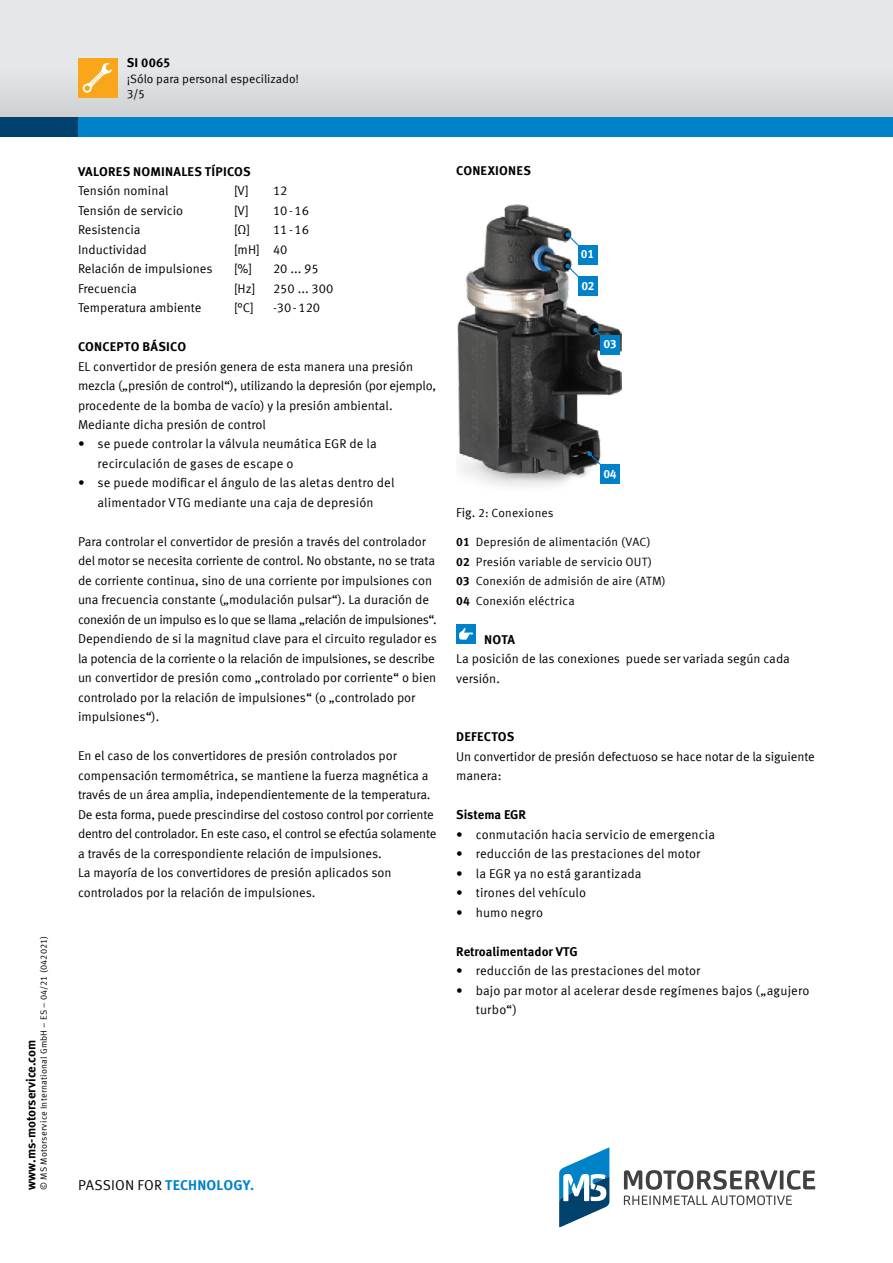
<style>
.page{position:relative;width:893px;height:1263px;background:#fff}
.page>*{position:absolute;margin:0;border:0;box-sizing:border-box;transform-origin:0 0}
.t1{font:700 14.25px "Meta Offc Pro";letter-spacing:.01em;color:#0082c8}
.t2{font:12.75px/19.5px "Meta Offc Pro Norm";color:#000}
.t3{font:700 12.75px "Meta Offc Pro";letter-spacing:.005em;color:#000}
.t4{font:12px/19.5px "Meta Offc Pro Norm";letter-spacing:.01em;color:#000}
.t5{font:700 12px "Meta Offc Pro";letter-spacing:-.025em;color:#fff}
.t6{font:9px "Meta Offc Pro Norm";letter-spacing:.02em;color:#000}
.s1{font-size:12.75px}
.s2{font-family:"Meta Offc Pro";font-weight:700}
.s3{font-family:"Meta Offc Pro Norm";font-weight:400;color:#000}
</style>
<div class="page">
<svg style="left:559px;top:1147px;width:50px;height:80px"></svg>
<svg style="left:624px;top:1170px;width:191px;height:35px"></svg>
<div style="left:0;top:0;width:893px;height:127px;background:#e6e7e8"></div>
<div style="left:0;top:68px;width:893px;height:49px;background:#dadbdd"></div>
<div style="left:0;top:117px;width:893px;height:19px;background:#00416e"></div>
<div style="left:78px;top:117px;width:815px;height:19px;background:#0082c8"></div>
<div style="left:78px;top:58px;width:39px;height:39px;background:#faa61a"></div>
<svg style="left:82px;top:63px;width:30px;height:30px"></svg>
<img style="left:457px;top:204px;width:165px;height:283px">
<svg style="left:593px;top:328px;width:18px;height:18px"></svg>
<div style="left:600px;top:335px;width:20px;height:19px;background:#0082c8"></div>
<svg style="left:565px;top:264px;width:25px;height:24px"></svg>
<div style="left:578px;top:277px;width:20px;height:19px;background:#0082c8"></div>
<svg style="left:565px;top:232px;width:24px;height:24px"></svg>
<div style="left:578px;top:245px;width:19px;height:19px;background:#0082c8"></div>
<svg style="left:587px;top:451px;width:25px;height:25px"></svg>
<div style="left:600px;top:464px;width:20px;height:20px;background:#0082c8"></div>
<div style="left:456px;top:624px;width:20px;height:20px;background:#0082c8"></div>
<svg style="left:459px;top:628px;width:14px;height:12px"></svg>
<p class="t6" style="left:37px;top:1189px;width:255px;rotate:-90deg">© MS Motorservice International GmbH – ES – 04/21 (042021)</p>
<p class="t3" style="left:21px;top:1189px;width:151px;rotate:-90deg">www.ms-motorservice.com</p>
<p class="t3" style="left:127px;top:53px;width:45px">SI 0065</p>
<p class="t4" style="left:127px;top:83px;width:20px">3/5</p>
<p class="t4" style="left:127px;top:68px;width:174px">¡Sólo para personal especilizado!</p>
<p class="t3" style="left:78px;top:161px;width:174px">VALORES NOMINALES TÍPICOS</p>
<p class="t2" style="left:78px;top:180px;width:92px">Tensión nominal</p>
<p class="t2" style="left:234px;top:180px;width:16px">[V]</p>
<p class="t2" style="left:273px;top:180px;width:16px">12</p>
<p class="t2" style="left:78px;top:200px;width:107px">Tensión de servicio</p>
<p class="t2" style="left:234px;top:200px;width:16px">[V]</p>
<p class="t2" style="left:273px;top:200px;width:38px">10-16</p>
<p class="t2" style="left:78px;top:219px;width:64px">Resistencia</p>
<p class="t2" style="left:234px;top:219px;width:18px">[Ω]</p>
<p class="t2" style="left:273px;top:219px;width:38px">11-16</p>
<p class="t2" style="left:78px;top:238px;width:70px">Inductividad</p>
<p class="t2" style="left:234px;top:238px;width:55px">[mH] 40</p>
<p class="t2" style="left:78px;top:258px;width:136px">Relación de impulsiones</p>
<p class="t2" style="left:234px;top:258px;width:20px">[%]</p>
<p class="t2" style="left:273px;top:258px;width:47px">20 ... 95</p>
<p class="t2" style="left:78px;top:277px;width:61px">Frecuencia</p>
<p class="t2" style="left:234px;top:277px;width:23px">[Hz]</p>
<p class="t2" style="left:273px;top:277px;width:62px">250 ... 300</p>
<p class="t2" style="left:78px;top:297px;width:125px">Temperatura ambiente</p>
<p class="t2" style="left:234px;top:297px;width:21px">[°C]</p>
<p class="t2" style="left:273px;top:297px;width:49px">-30-120</p>
<p class="t3" style="left:78px;top:337px;width:110px">CONCEPTO BÁSICO</p>
<p class="t2" style="left:78px;top:355px;width:360px">EL convertidor de presión genera de esta manera una presión mezcla („presión de control“), utilizando la depresión (por ejemplo, procedente de la bomba de vacío) y la presión ambiental.<br>Mediante dicha presión de control</p>
<p class="t2" style="left:97px;top:433px;width:281px;text-indent:-19px">• se puede controlar la válvula neumática EGR de la recirculación de gases de escape o</p>
<p class="t2" style="left:78px;top:472px;width:318px;text-align:center">• se puede modificar el ángulo de las aletas dentro del alimentador VTG mediante una caja de depresión</p>
<p class="t2" style="left:78px;top:531px;width:360px">Para controlar el convertidor de presión a través del controlador del motor se necesita corriente de control. No obstante, no se trata de corriente continua, sino de una corriente por impulsiones con una frecuencia constante („modulación pulsar“). La duración de conexión de un impulso es lo que se llama „relación de impulsiones“.<br>Dependiendo de si la magnitud clave para el circuito regulador es la potencia de la corriente o la relación de impulsiones, se describe un convertidor de presión como „controlado por corriente“ o bien controlado por la relación de impulsiones“ (o „controlado por impulsiones“).</p>
<p class="t2" style="left:78px;top:745px;width:360px">En el caso de los convertidores de presión controlados por compensación termométrica, se mantiene la fuerza magnética a través de un área amplia, independientemente de la temperatura.<br>De esta forma, puede prescindirse del costoso control por corriente dentro del controlador. En este caso, el control se efectúa solamente a través de la correspondiente relación de impulsiones.<br>La mayoría de los convertidores de presión aplicados son controlados por la relación de impulsiones.</p>
<p class="t3" style="left:456px;top:161px;width:76px">CONEXIONES</p>
<p class="t5" style="left:581px;top:245px;width:15px">01</p>
<p class="t5" style="left:581px;top:276px;width:15px">02</p>
<p class="t5" style="left:603px;top:335px;width:15px">03</p>
<p class="t5" style="left:603px;top:464px;width:15px">04</p>
<p class="t4" style="left:456px;top:502px;width:99px"><span class="s1">Fig.</span> 2: Conexiones</p>
<p class="t4" style="left:456px;top:531px;width:211px"><span class="s2">01</span> Depresión de alimentación (VAC)<br><span class="s2">02</span> Presión variable de servicio OUT)<br><span class="s2">03</span> Conexión de admisión de aire (ATM)<br><span class="s2">04</span> Conexión eléctrica</p>
<p class="t3" style="left:484px;top:629px;width:32px">NOTA</p>
<p class="t2" style="left:456px;top:648px;width:335px">La posición de las conexiones puede ser variada según cada versión.</p>
<p class="t3" style="left:456px;top:727px;width:60px">DEFECTOS</p>
<p class="t2" style="left:456px;top:745px;width:360px">Un convertidor de presión defectuoso se hace notar de la siguiente manera:</p>
<p class="t3" style="left:456px;top:805px;width:71px">Sistema EGR</p>
<p class="t2" style="left:456px;top:823px;width:260px">• conmutación hacia servicio de emergencia</p>
<p class="t2" style="left:456px;top:843px;width:246px">• reducción de las prestaciones del motor</p>
<p class="t2" style="left:456px;top:862px;width:187px">• la EGR ya no está garantizada</p>
<p class="t2" style="left:456px;top:882px;width:131px">• tirones del vehículo</p>
<p class="t2" style="left:456px;top:901px;width:88px">• humo negro</p>
<p class="t3" style="left:456px;top:941px;width:123px">Retroalimentador VTG</p>
<p class="t2" style="left:456px;top:960px;width:246px">• reducción de las prestaciones del motor</p>
<p class="t2" style="left:476px;top:979px;width:335px;text-indent:-19px">• bajo par motor al acelerar desde regímenes bajos („agujero turbo“)</p>
<p class="t1" style="left:78px;top:1173px;width:178px"><span class="s3">PASSION FOR</span> TECHNOLOGY.</p>
</div>
